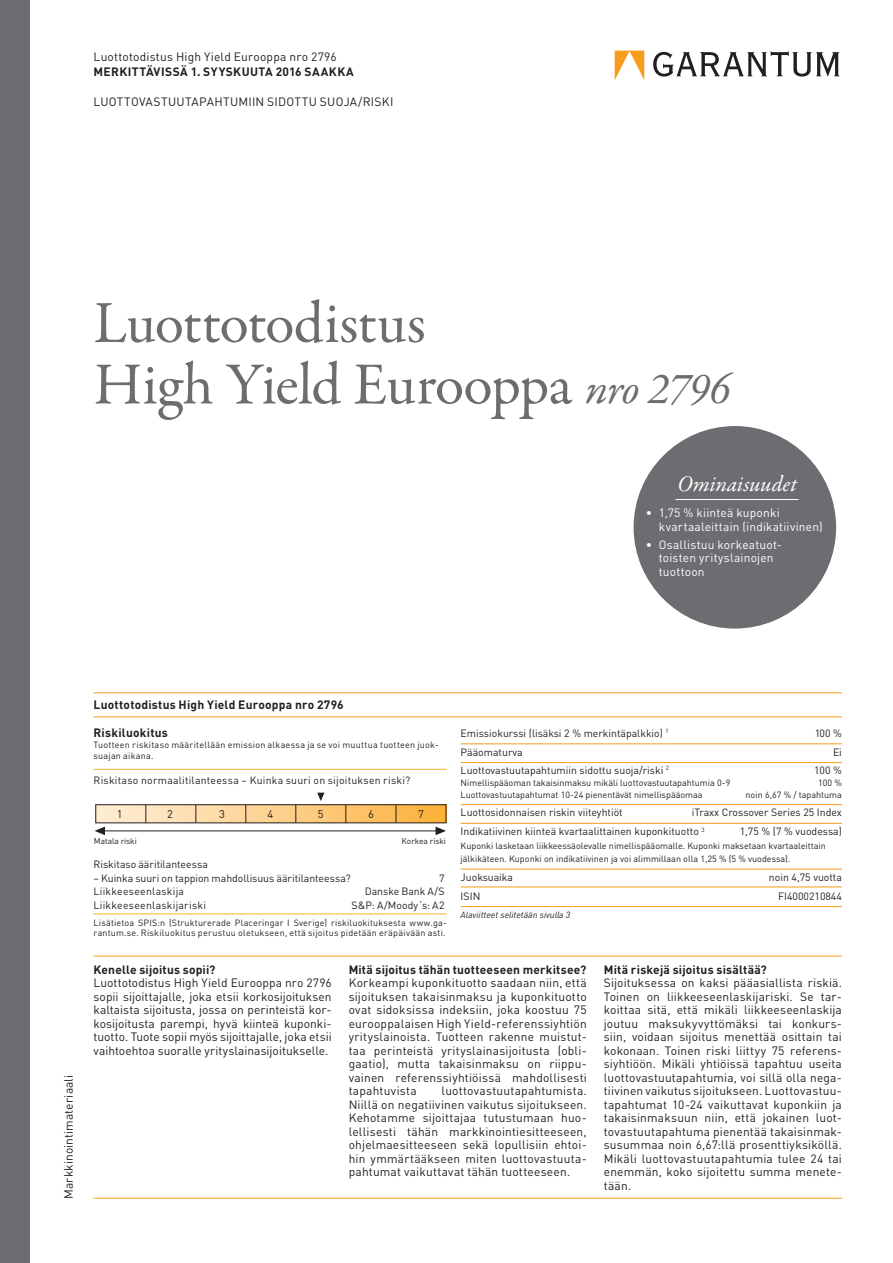
<style>
.page{position:relative;width:893px;height:1263px;background:#fff}
.page>*{position:absolute;margin:0;border:0;box-sizing:border-box;transform-origin:0 0}
.t1{font:60px "Garamond Premr Pro";letter-spacing:-.015em;color:#6c6d70}
.t2{font:italic 22.5px "Garamond Premr Pro";color:#fff}
.t3{font:12px/13.5px "DINOT";letter-spacing:.015em;color:#231f20;text-align:justify}
.t4{font:700 12px "DINOT";letter-spacing:.015em;color:#231f20}
.t5{font:12px/13.5px "DINOT";letter-spacing:.015em;color:#fff}
.t6{font:700 12px "DINOT";letter-spacing:.035em;color:#231f20}
.t7{font:11.25px "DINOT";color:#231f20}
.t8{font:10.5px "DINOT";color:#231f20}
.t9{font:10.5px "DINOT";letter-spacing:.025em;color:#231f20}
.t10{font:9px/13.5px "DINOT";color:#231f20}
.t11{font:9px/10.5px "DINOT";letter-spacing:.025em;color:#231f20}
.t12{font:italic 9px "DINOT";color:#231f20}
.t13{font:8.4px "DINOT";letter-spacing:-.01em;color:#231f20}
.s1{font-style:italic;font-size:45px}
</style>
<div class="page">
<hr style="left:461px;top:743px;width:205px;height:1px;background:#f89c1c">
<hr style="left:669px;top:743px;width:173px;height:1px;background:#f89c1c">
<hr style="left:461px;top:762px;width:381px;height:1px;background:#f89c1c">
<hr style="left:461px;top:804px;width:381px;height:1px;background:#f89c1c">
<hr style="left:461px;top:823px;width:381px;height:1px;background:#f89c1c">
<hr style="left:461px;top:869px;width:381px;height:1px;background:#f89c1c">
<hr style="left:461px;top:886px;width:381px;height:1px;background:#f89c1c">
<hr style="left:461px;top:906px;width:381px;height:1px;background:#f89c1c">
<hr style="left:94px;top:692px;width:748px;height:1px;background:#f89c1c">
<hr style="left:94px;top:1198px;width:748px;height:1px;background:#f89c1c">
<hr style="left:94px;top:716px;width:748px;height:1px;background:#f89c1c">
<svg style="left:615px;top:51px;width:29px;height:29px"></svg>
<svg style="left:653px;top:51px;width:186px;height:26px"></svg>
<div style="left:0;top:0;width:30px;height:1263px;background:#6c6d70"></div>
<div style="left:634px;top:426px;width:202px;height:203px;background:#6c6d70;border-radius:50%"></div>
<hr style="left:676px;top:499px;width:122px;height:1px;background:#fff">
<hr style="left:94px;top:956px;width:748px;height:1px;background:#f89c1c">
<hr style="left:94px;top:913px;width:352px;height:1px;background:#fbb033">
<hr style="left:94px;top:769px;width:352px;height:1px;background:#fbb033">
<div style="left:96px;top:805px;width:350px;height:18px;background:linear-gradient(to right,#ffefdc,#fcb240)"></div>
<div style="left:95px;top:804px;width:351px;height:19px;border:1px solid #231f20"></div>
<svg style="left:146px;top:805px;width:1px;height:18px"></svg>
<svg style="left:196px;top:805px;width:1px;height:18px"></svg>
<svg style="left:246px;top:805px;width:1px;height:18px"></svg>
<svg style="left:396px;top:805px;width:1px;height:18px"></svg>
<svg style="left:296px;top:805px;width:1px;height:18px"></svg>
<svg style="left:346px;top:805px;width:1px;height:18px"></svg>
<hr style="left:101px;top:831px;width:338px;height:1px;background:#231f20">
<svg style="left:95px;top:827px;width:10px;height:8px"></svg>
<svg style="left:436px;top:827px;width:10px;height:8px"></svg>
<svg style="left:317px;top:793px;width:7px;height:8px"></svg>
<p class="t3" style="left:94px;top:49px;width:245px">Luottotodistus High Yield Eurooppa nro 2796</p>
<p class="t6" style="left:94px;top:63px;width:262px">MERKITTÄVISSÄ 1. SYYSKUUTA 2016 SAAKKA</p>
<p class="t3" style="left:94px;top:94px;width:301px">LUOTTOVASTUUTAPAHTUMIIN SIDOTTU SUOJA/RISKI</p>
<p class="t1" style="left:94px;top:287px;width:334px">Luottotodistus</p>
<p class="t1" style="left:94px;top:348px;width:638px">High Yield Eurooppa <span class="s1">nro 2796</span></p>
<p class="t2" style="left:677px;top:470px;width:121px">Ominaisuudet</p>
<p class="t5" style="left:659px;top:506px;width:165px;text-indent:-13px">• 1,75 % kiinteä kuponki kvartaaleittain (indikatiivinen)</p>
<p class="t5" style="left:659px;top:537px;width:125px;text-indent:-13px">• Osallistuu korkeatuot&shy;toisten yrityslainojen tuottoon</p>
<p class="t3" style="left:62px;top:1199px;width:126px;rotate:-90deg">Markkinointimateriaali</p>
<p class="t4" style="left:94px;top:696px;width:252px">Luottotodistus High Yield Eurooppa nro 2796</p>
<p class="t4" style="left:94px;top:725px;width:76px">Riskiluokitus</p>
<p class="t11" style="left:94px;top:739px;width:347px">Tuotteen riskitaso määritellään emission alkaessa ja se voi muuttua tuotteen juok&shy;suajan aikana.</p>
<p class="t9" style="left:94px;top:774px;width:318px">Riskitaso normaalitilanteessa – Kuinka suuri on sijoituksen riski?</p>
<p class="t7" style="left:117px;top:807px;width:7px">1</p>
<p class="t7" style="left:167px;top:807px;width:7px">2</p>
<p class="t7" style="left:219px;top:807px;width:7px">3</p>
<p class="t7" style="left:268px;top:807px;width:7px">4</p>
<p class="t7" style="left:318px;top:807px;width:7px">5</p>
<p class="t7" style="left:368px;top:807px;width:7px">6</p>
<p class="t7" style="left:418px;top:807px;width:7px">7</p>
<p class="t13" style="left:94px;top:835px;width:44px">Matala riski</p>
<p class="t13" style="left:402px;top:835px;width:46px">Korkea riski</p>
<p class="t8" style="left:94px;top:858px;width:116px">Riskitaso ääritilanteessa</p>
<p class="t8" style="left:94px;top:871px;width:258px">– Kuinka suuri on tappion mahdollisuus ääritilanteessa?</p>
<p class="t8" style="left:439px;top:871px;width:7px">7</p>
<p class="t9" style="left:94px;top:885px;width:92px">Liikkeeseenlaskija</p>
<p class="t8" style="left:365px;top:885px;width:81px">Danske Bank A/S</p>
<p class="t9" style="left:94px;top:898px;width:114px">Liikkeeseenlaskijariski</p>
<p class="t8" style="left:351px;top:898px;width:95px">S&amp;P: A/Moody´s: A2</p>
<p class="t11" style="left:94px;top:917px;width:355px">Lisätietoa SPIS:n (Strukturerade Placeringar I Sverige) riskiluokituksesta www.ga&shy;rantum.se. Riskiluokitus perustuu oletukseen, että sijoitus pidetään eräpäivään asti.</p>
<p class="t8" style="left:461px;top:727px;width:210px">Emissiokurssi (lisäksi 2 % merkintäpalkkio) <sup>1</sup></p>
<p class="t8" style="left:815px;top:727px;width:29px">100 %</p>
<p class="t8" style="left:461px;top:745px;width:63px">Pääomaturva</p>
<p class="t8" style="left:833px;top:745px;width:10px">Ei</p>
<p class="t8" style="left:461px;top:763px;width:210px">Luottovastuutapahtumiin sidottu suoja/riski <sup>2</sup></p>
<p class="t8" style="left:814px;top:763px;width:29px">100 %</p>
<p class="t10" style="left:461px;top:775px;width:271px">Nimellispääoman takaisinmaksu mikäli luottovastuutapahtumia 0-9</p>
<p class="t10" style="left:818px;top:775px;width:25px">100 %</p>
<p class="t10" style="left:461px;top:787px;width:243px">Luottovastuutapahtumat 10-24 pienentävät nimellispääomaa</p>
<p class="t10" style="left:746px;top:787px;width:98px">noin 6,67 % / tapahtuma</p>
<p class="t8" style="left:461px;top:806px;width:164px">Luottosidonnaisen riskin viiteyhtiöt</p>
<p class="t8" style="left:692px;top:806px;width:152px">iTraxx Crossover Series 25 Index</p>
<p class="t8" style="left:461px;top:825px;width:246px">Indikatiivinen kiinteä kvartaalittainen kuponkituotto <sup>3</sup></p>
<p class="t8" style="left:740px;top:825px;width:104px">1,75 % (7 % vuodessa)</p>
<p class="t10" style="left:461px;top:838px;width:367px">Kuponki lasketaan liikkeessäolevalle nimellispääomalle. Kuponki maksetaan kvartaaleittain jälkikäteen. Kuponki on indikatiivinen ja voi alimmillaan olla 1,25 % (5 % vuodessa).</p>
<p class="t8" style="left:461px;top:871px;width:54px">Juoksuaika</p>
<p class="t8" style="left:769px;top:871px;width:75px">noin 4,75 vuotta</p>
<p class="t8" style="left:461px;top:889px;width:21px">ISIN</p>
<p class="t8" style="left:778px;top:889px;width:65px">FI4000210844</p>
<p class="t12" style="left:461px;top:910px;width:111px">Alaviitteet selitetään sivulla 3</p>
<p class="t4" style="left:94px;top:961px;width:124px">Kenelle sijoitus sopii?</p>
<p class="t3" style="left:94px;top:976px;width:240px">Luottotodistus High Yield Eurooppa nro 2796 sopii sijoittajalle, joka etsii korkosijoituksen kaltaista sijoitusta, jossa on perinteistä kor&shy;kosijoitusta parempi, hyvä kiinteä kuponki&shy;tuotto. Tuote sopii myös sijoittajalle, joka etsii vaihtoehtoa suoralle yrityslainasijoitukselle.</p>
<p class="t4" style="left:349px;top:961px;width:239px">Mitä sijoitus tähän tuotteeseen merkitsee?</p>
<p class="t3" style="left:349px;top:976px;width:240px">Korkeampi kuponkituotto saadaan niin, että sijoituksen takaisinmaksu ja kuponkituotto ovat sidoksissa indeksiin, joka koostuu 75 eurooppalaisen High Yield-referenssiyhtiön yrityslainoista. Tuotteen rakenne muistut&shy;taa perinteistä yrityslainasijoitusta (obli&shy;gaatio), mutta takaisinmaksu on riippu&shy;vainen referenssiyhtiöissä mahdollisesti tapahtuvista</p>
<p class="t3" style="left:349px;top:1084px;width:240px;text-indent:93px">luottovastuutapahtumista.<br>Niillä on negatiivinen vaikutus sijoitukseen.<br>Kehotamme sijoittajaa tutustumaan huo&shy;lellisesti tähän markkinointiesitteeseen, ohjelmaesitteeseen sekä lopullisiin ehtoi&shy;hin ymmärtääkseen miten luottovastuuta&shy;pahtumat vaikuttavat tähän tuotteeseen.</p>
<p class="t4" style="left:604px;top:961px;width:165px">Mitä riskejä sijoitus sisältää?</p>
<p class="t3" style="left:604px;top:976px;width:240px">Sijoituksessa on kaksi pääasiallista riskiä.<br>Toinen on liikkeeseenlaskijariski. Se tar&shy;koittaa sitä, että mikäli liikkeeseenlaskija joutuu maksukyvyttömäksi tai konkurs&shy;siin, voidaan sijoitus menettää osittain tai kokonaan. Toinen riski liittyy 75 referens&shy;siyhtiöön. Mikäli yhtiöissä tapahtuu useita luottovastuutapahtumia, voi sillä olla nega&shy;tiivinen vaikutus sijoitukseen. Luottovastuu-</p>
<p class="t3" style="left:604px;top:1097px;width:240px">tapahtumat 10-24 vaikuttavat kuponkiin ja takaisinmaksuun niin, että jokainen luot&shy;tovastuutapahtuma pienentää takaisinmak&shy;susummaa noin 6,67:llä prosenttiyksiköllä.<br>Mikäli luottovastuutapahtumia tulee 24 tai enemmän, koko sijoitettu summa menete&shy;tään.</p>
</div>
